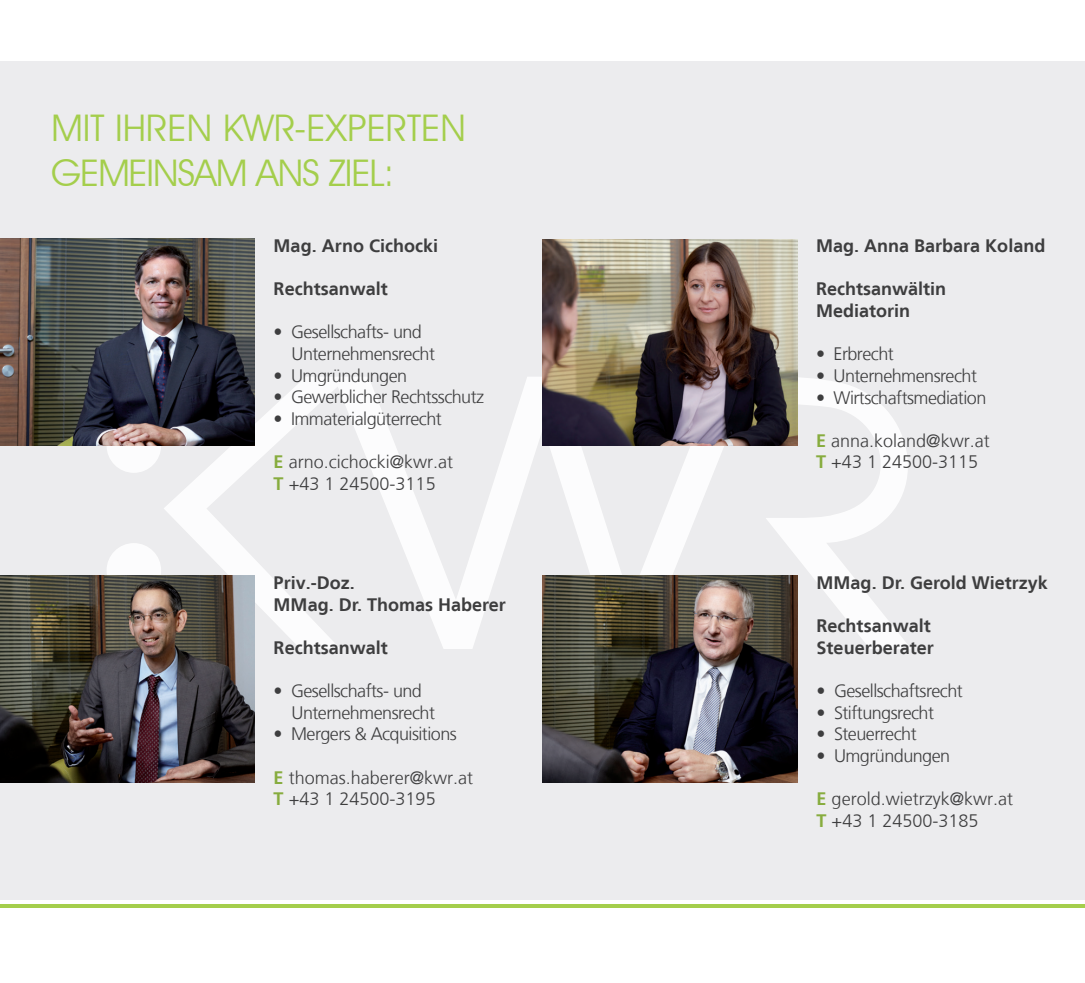
<style>
.page{position:relative;width:1085px;height:983px;background:#fff}
.page>*{position:absolute;margin:0;border:0;box-sizing:border-box;transform-origin:0 0}
.t1{font:36.68px "Avant Garde IT Cby BT";letter-spacing:-.03em;color:#a4ce4c;scale:1.04 1}
.t2{font:300 18px/21.6px "Frutiger LT";letter-spacing:-.03em;color:#3e3e3f}
.t3{font:700 18px/21.6px "Frutiger LT";color:#3e3e3f}
.t4{font:300 18px/21.6px "Frutiger LT";color:#3e3e3f}
.s1{font-weight:700;color:#87ac3e}
</style>
<div class="page">
<div style="left:0;top:1px;width:1084px;height:936px;background:#ececee"></div>
<svg style="left:163px;top:376px;width:747px;height:272px"></svg>
<div style="left:107px;top:418px;width:54px;height:54px;background:#fcfcfd;border-radius:50%"></div>
<div style="left:107px;top:543px;width:54px;height:54px;background:#fcfcfd;border-radius:50%"></div>
<div style="left:0;top:0;width:1084px;height:61px;background:#fff"></div>
<img style="left:0;top:239px;width:254px;height:206px">
<img style="left:0;top:575px;width:254px;height:207px">
<img style="left:542px;top:239px;width:254px;height:207px">
<img style="left:542px;top:575px;width:255px;height:207px">
<div style="left:0;top:906px;width:1084px;height:76px;background:#fff"></div>
<hr style="left:0;top:900px;width:1084px;height:3px;background:#fff">
<svg style="left:0;top:903px;width:1084px;height:4px;background:#bada78"></svg>
<h1 class="t1" style="left:51px;top:105px;width:18px">MIT</h1>
<h1 class="t1" style="left:115px;top:105px;width:127px">IHREN KWR</h1>
<h1 class="t1" style="left:294px;top:105px;width:143px">-EXPE RTEN</h1>
<h1 class="t1" style="left:51px;top:150px;width:144px">GEMEINSAM</h1>
<h1 class="t1" style="left:256px;top:150px;width:134px">ANS ZIEL:</h1>
<p class="t3" style="left:273px;top:235px;width:166px">Mag. Arno Cichocki</p>
<p class="t3" style="left:273px;top:278px;width:116px">Rechtsanwalt</p>
<p class="t2" style="left:291px;top:321px;width:145px;text-indent:-18px">• Gesellschafts- und<br>Unternehmensrecht</p>
<p class="t2" style="left:273px;top:365px;width:135px">• Umgründungen</p>
<p class="t2" style="left:273px;top:386px;width:212px">• Gewerblicher Rechtsschutz</p>
<p class="t2" style="left:273px;top:408px;width:170px">• Immaterialgüterrecht</p>
<p class="t4" style="left:273px;top:451px;width:181px"><span class="s1">E</span> arno.cichocki@kwr.at<br><span class="s1">T</span> +43 1 24500-3115</p>
<p class="t3" style="left:273px;top:572px;width:234px">Priv.-Doz.<br>MMag. Dr. Thomas Haberer</p>
<p class="t3" style="left:273px;top:636px;width:116px">Rechtsanwalt</p>
<p class="t2" style="left:291px;top:680px;width:145px;text-indent:-18px">• Gesellschafts- und<br>Unternehmensrecht</p>
<p class="t2" style="left:273px;top:723px;width:185px">• Mergers &amp; Acquisitions</p>
<p class="t4" style="left:273px;top:766px;width:201px"><span class="s1">E</span> thomas.haberer@kwr.at<br><span class="s1">T</span> +43 1 24500-3195</p>
<p class="t3" style="left:816px;top:235px;width:231px">Mag. Anna Barbara Koland</p>
<p class="t3" style="left:816px;top:278px;width:132px">Rechtsanwältin<br>Mediatorin</p>
<p class="t2" style="left:816px;top:343px;width:79px">• Erbrecht</p>
<p class="t2" style="left:816px;top:365px;width:162px">• Unternehmensrecht</p>
<p class="t2" style="left:816px;top:386px;width:172px">• Wirtschaftsmediation</p>
<p class="t4" style="left:816px;top:430px;width:175px"><span class="s1">E</span> anna.koland@kwr.at<br><span class="s1">T</span> +43 1 24500-3115</p>
<p class="t3" style="left:816px;top:572px;width:233px">MMag. Dr. Gerold Wietrzyk</p>
<p class="t3" style="left:816px;top:615px;width:119px">Rechtsanwalt<br>Steuerberater</p>
<p class="t2" style="left:816px;top:680px;width:148px">• Gesellschaftsrecht</p>
<p class="t2" style="left:816px;top:701px;width:119px">• Stiftungsrecht</p>
<p class="t2" style="left:816px;top:723px;width:101px">• Steuerrecht</p>
<p class="t2" style="left:816px;top:745px;width:135px">• Umgründungen</p>
<p class="t4" style="left:816px;top:788px;width:198px"><span class="s1">E</span> gerold.wietrzyk@kwr.at<br><span class="s1">T</span> +43 1 24500-3185</p>
</div>
